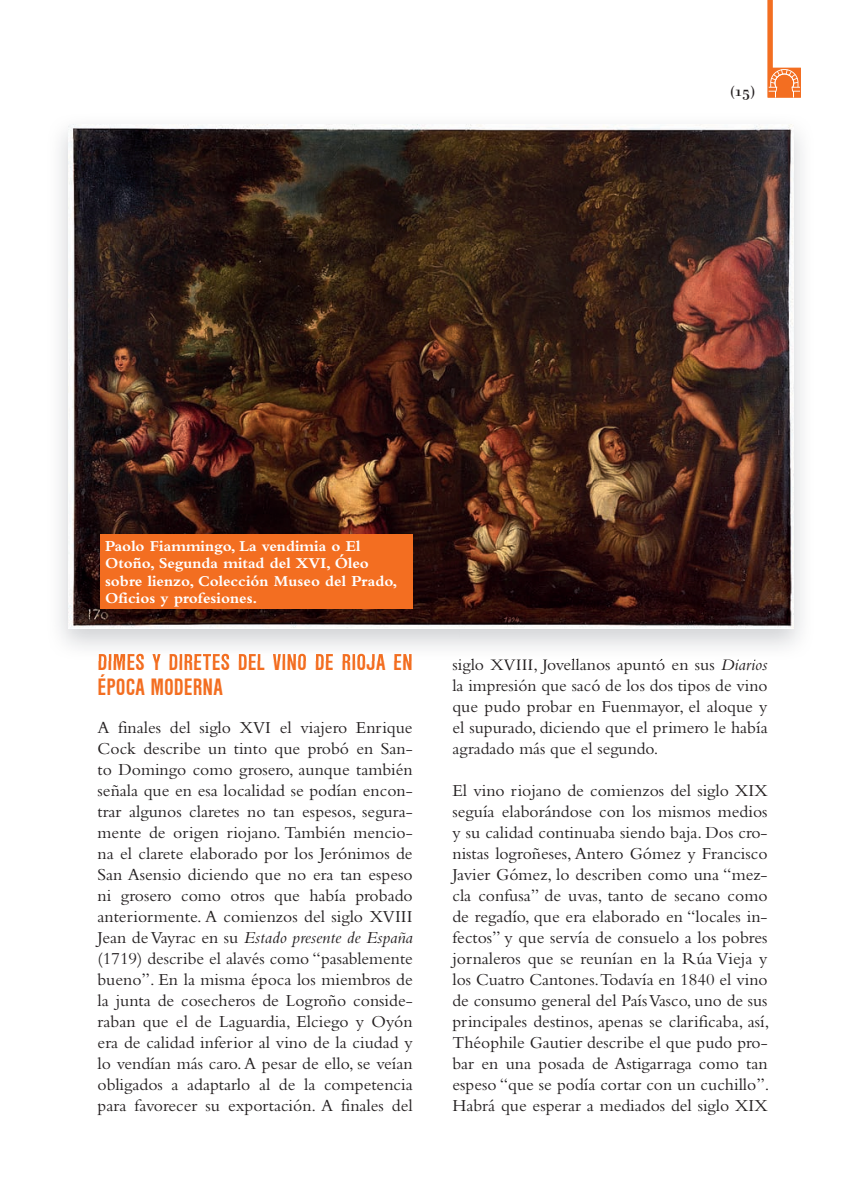
<style>
.page{position:relative;width:843px;height:1189px;background:#fff}
.page>*{position:absolute;margin:0;border:0;box-sizing:border-box;transform-origin:0 0}
.t1{font:700 condensed 24.5px/24.5px "Nimbus San D";letter-spacing:.005em;color:#f36e21}
.t2{font:17.5px/21px "Bembo";color:#231f20;text-align:justify}
.t3{font:700 15.75px/17.5px "Bembo";color:#fff}
.t4{font:15.75px "Katrina";color:#231f20}
.s1{font-style:italic}
</style>
<div class="page">
<img style="left:99px;top:654px;width:313px;height:6px">
<img style="left:459px;top:659px;width:204px;height:1px">
<img style="left:723px;top:659px;width:33px;height:1px">
<img style="left:69px;top:124px;width:724px;height:504px">
<div style="left:100px;top:534px;width:313px;height:74px;background:#f36e21"></div>
<svg style="left:767px;top:0;width:34px;height:98px"></svg>
<p class="t4" style="left:730px;top:82px;width:26px">(15)</p>
<p class="t3" style="left:105px;top:537px;width:294px">Paolo Fiammingo, La vendimia o El Otoño, Segunda mitad del XVI, Óleo sobre lienzo, Colección Museo del Prado, Oficios y profesiones.</p>
<h1 class="t1" style="left:98px;top:651px;width:317px">DIMES Y DIRETES DEL VINO DE RIOJA EN<br>ÉPOCA MODERNA</h1>
<p class="t2" style="left:98px;top:717px;width:317px">A finales del siglo XVI el viajero Enrique Cock describe un tinto que probó en San&shy;to Domingo como grosero, aunque también señala que en esa localidad se podían encon&shy;trar algunos claretes no tan espesos, segura&shy;mente de origen riojano. También mencio&shy;na el clarete elaborado por los Jerónimos de San Asensio diciendo que no era tan espeso ni grosero como otros que había probado anteriormente. A comienzos del siglo XVIII Jean de Vayrac en su <span class="s1">Estado presente de España </span>(1719) describe el alavés como “pasablemente bueno”. En la misma época los miembros de la junta de cosecheros de Logroño conside&shy;raban que el de Laguardia, Elciego y Oyón era de calidad inferior al vino de la ciudad y lo vendían más caro. A pesar de ello, se veían obligados a adaptarlo al de la competencia para favorecer su exportación. A finales del</p>
<p class="t2" style="left:452px;top:654px;width:317px">siglo XVIII, Jovellanos apuntó en sus <span class="s1">Diarios </span>la impresión que sacó de los dos tipos de vino que pudo probar en Fuenmayor, el aloque y el supurado, diciendo que el primero le había agradado más que el segundo.</p>
<p class="t2" style="left:452px;top:780px;width:318px">El vino riojano de comienzos del siglo XIX seguía elaborándose con los mismos medios y su calidad continuaba siendo baja. Dos cro&shy;nistas logroñeses, Antero Gómez y Francisco Javier Gómez, lo describen como una “mez&shy;cla confusa” de uvas, tanto de secano como de regadío, que era elaborado en “locales in&shy;fectos” y que servía de consuelo a los pobres jornaleros que se reunían en la Rúa Vieja y los Cuatro Cantones.Todavía en 1840 el vino de consumo general del País Vasco, uno de sus principales destinos, apenas se clarificaba, así, Théophile Gautier describe el que pudo pro&shy;bar en una posada de Astigarraga como tan espeso “que se podía cortar con un cuchillo”.<br>Habrá que esperar a mediados del siglo XIX</p>
</div>
